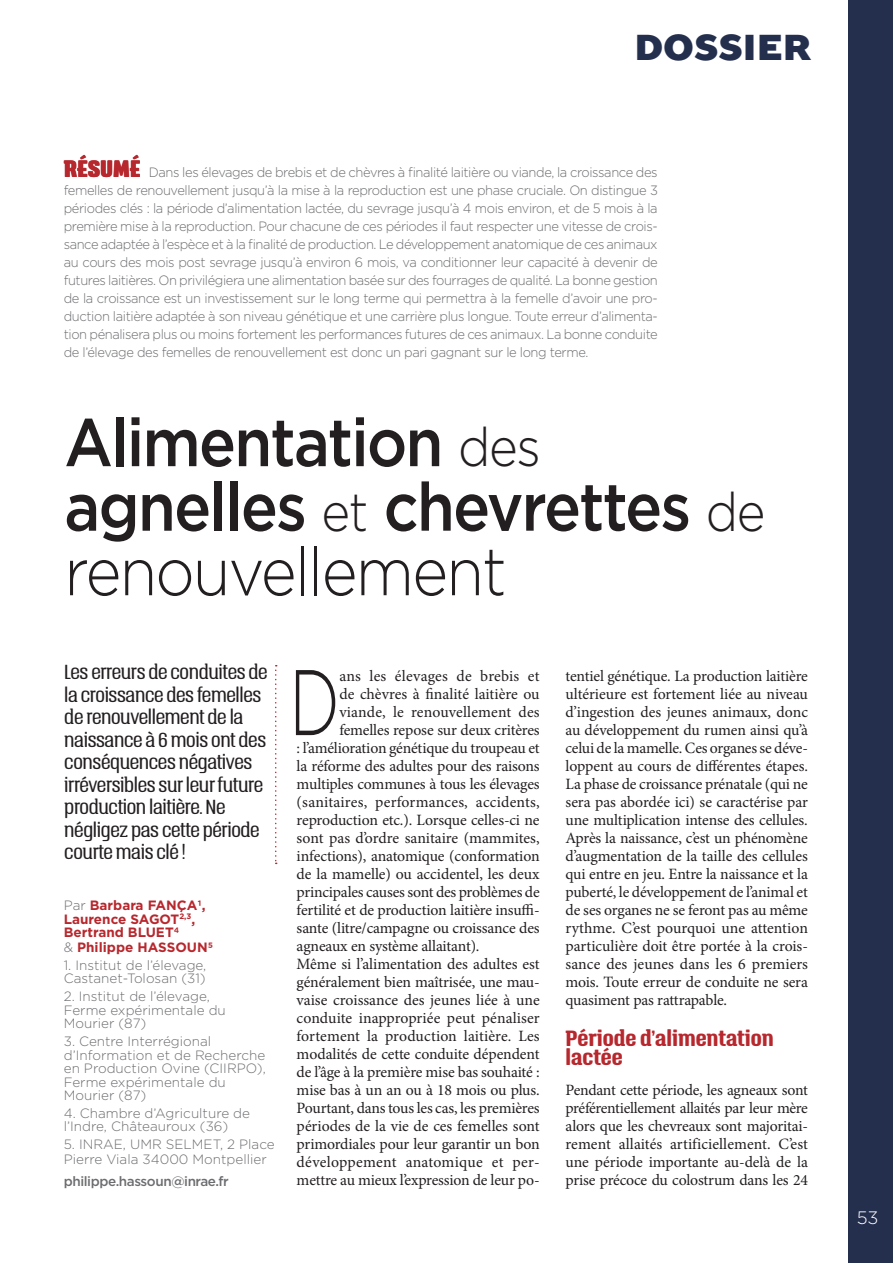
<style>
.page{position:relative;width:893px;height:1263px;background:#fff}
.page>*{position:absolute;margin:0;border:0;box-sizing:border-box;transform-origin:0 0}
.t1{font:300 92.85px "Gotham";color:#231f20;scale:.7 1}
.t2{font:500 67.5px/64.5px "Gotham";letter-spacing:-.03em;color:#231f20;scale:.91 1}
.t3{font:900 36px "TT Prosto Sans";letter-spacing:.01em;color:#242f4e}
.t4{font:900 21px "Triump";color:#b7282e}
.t5{font:700 19.5px/19.5px "Triump";color:#b7282e}
.t6{font:300 18px/22.5px "Triump";letter-spacing:-.02em;color:#231f20;scale:.95 1}
.t7{font:300 18px "Gotham";color:#fff}
.t8{font:15.75px/18px "Minion Pro";letter-spacing:-.01em;color:#231f20;text-align:justify}
.t9{font:15.75px "Minion Pro";letter-spacing:.015em;color:#231f20}
.t10{font:15.75px "Minion Pro";letter-spacing:.01em;color:#231f20}
.t11{font:300 13.5px/18px "Gotham";color:#6c6d70;text-align:justify;scale:.96 1}
.t12{font:300 13.5px/13.5px "Gotham";color:#6c6d70}
.t13{font:700 13.5px/13.5px "Gotham";color:#b7282e}
.t14{font:500 13.5px "Gotham";letter-spacing:-.03em;color:#6c6d70}
.s1{font-weight:300;font-size:54px}
.s2{font-weight:300}
.s3{font-weight:300;color:#6c6d70}
</style>
<div class="page">
<svg style="left:275px;top:665px;width:2px;height:199px"></svg>
<div style="left:848px;top:0;width:45px;height:1263px;background:#242f4e"></div>
<h3 class="t3" style="left:635px;top:22px;width:178px">DOSSIER</h3>
<h3 class="t4" style="left:64px;top:154px;width:78px">RÉSUMÉ</h3>
<p class="t11" style="left:64px;top:163px;width:620px;text-indent:85px">Dans les élevages de brebis et de chèvres à finalité laitière ou viande, la croissance des femelles de renouvellement jusqu’à la mise à la reproduction est une phase cruciale. On distingue 3 périodes clés : la période d’alimentation lactée, du sevrage jusqu’à 4 mois environ, et de 5 mois à la première mise à la reproduction. Pour chacune de ces périodes il faut respecter une vitesse de crois&shy;sance adaptée à l’espèce et à la finalité de production. Le développement anatomique de ces animaux au cours des mois post sevrage jusqu’à environ 6 mois, va conditionner leur capacité à devenir de futures laitières. On privilégiera une alimentation basée sur des fourrages de qualité. La bonne gestion de la croissance est un investissement sur le long terme qui permettra à la femelle d’avoir une pro&shy;duction laitière adaptée à son niveau génétique et une carrière plus longue. Toute erreur d’alimenta&shy;tion pénalisera plus ou moins fortement les performances futures de ces animaux. La bonne conduite de l’élevage des femelles de renouvellement est donc un pari gagnant sur le long terme.</p>
<h2 class="t2" style="left:64px;top:409px;width:772px">Alimentation <span class="s1">des </span>agnelles <span class="s1">et</span> chevrettes <span class="s1">de </span><span class="s2">renouvellement</span></h2>
<p class="t6" style="left:64px;top:660px;width:216px">Les erreurs de conduites de la croissance des femelles de renouvellement de la naissance à 6 mois ont des conséquences négatives irréversibles sur leur future production laitière. Ne négligez pas cette période courte mais clé !</p>
<p class="t13" style="left:64px;top:899px;width:143px"><span class="s3">Par</span> Barbara FANÇA1,<br>Laurence SAGOT<sup>2,3</sup>,<br>Bertrand BLUET4</p>
<p class="t13" style="left:64px;top:940px;width:151px"><span class="s3">&amp;</span> Philippe HASSOUN5</p>
<p class="t12" style="left:64px;top:958px;width:144px">1. Institut de l’élevage,<br>Castanet-Tolosan (31)</p>
<p class="t12" style="left:64px;top:989px;width:164px">2. Institut de l’élevage,<br>Ferme expérimentale du<br>Mourier (87)</p>
<p class="t12" style="left:64px;top:1034px;width:203px">3. Centre Interrégional d’Information et de Recherche en Production Ovine (CIIRPO),<br>Ferme expérimentale du<br>Mourier (87)</p>
<p class="t12" style="left:64px;top:1106px;width:188px">4. Chambre d’Agriculture de l’Indre, Châteauroux (36)</p>
<p class="t12" style="left:64px;top:1136px;width:212px;line-height:15px">5. INRAE, UMR SELMET, 2 Place<br>Pierre Viala 34000 Montpellier</p>
<p class="t14" style="left:64px;top:1172px;width:167px">philippe.hassoun@inrae.fr</p>
<h1 class="t1" style="left:289px;top:643px;width:74px">D</h1>
<p class="t9" style="left:339px;top:665px;width:202px">ans les élevages de brebis et</p>
<p class="t8" style="left:339px;top:685px;width:202px">de chèvres à finalité laitière ou</p>
<p class="t10" style="left:339px;top:701px;width:202px">viande, le renouvellement des</p>
<p class="t8" style="left:339px;top:721px;width:202px">femelles repose sur deux critères</p>
<p class="t8" style="left:297px;top:739px;width:245px">: l’amélioration génétique du troupeau et</p>
<p class="t8" style="left:297px;top:757px;width:244px">la réforme des adultes pour des raisons</p>
<p class="t8" style="left:297px;top:775px;width:245px">multiples communes à tous les élevages</p>
<p class="t9" style="left:297px;top:791px;width:245px">(sanitaires, performances, accidents,</p>
<p class="t8" style="left:297px;top:811px;width:245px">reproduction etc.). Lorsque celles-ci ne</p>
<p class="t8" style="left:297px;top:829px;width:244px">sont pas d’ordre sanitaire (mammites,</p>
<p class="t8" style="left:297px;top:847px;width:245px">infections), anatomique (conformation</p>
<p class="t8" style="left:297px;top:865px;width:244px">de la mamelle) ou accidentel, les deux</p>
<p class="t8" style="left:297px;top:883px;width:245px">principales causes sont des problèmes de</p>
<p class="t8" style="left:297px;top:901px;width:244px">fertilité et de production laitière insuffi-</p>
<p class="t8" style="left:297px;top:919px;width:244px">sante (litre/campagne ou croissance des</p>
<p class="t8" style="left:297px;top:937px;width:184px">agneaux en système allaitant).</p>
<p class="t8" style="left:297px;top:955px;width:245px">Même si l’alimentation des adultes est</p>
<p class="t8" style="left:297px;top:973px;width:245px">généralement bien maîtrisée, une mau-</p>
<p class="t8" style="left:297px;top:991px;width:245px">vaise croissance des jeunes liée à une</p>
<p class="t8" style="left:297px;top:1009px;width:245px">conduite inappropriée peut pénaliser</p>
<p class="t10" style="left:297px;top:1025px;width:245px">fortement la production laitière. Les</p>
<p class="t8" style="left:297px;top:1045px;width:244px">modalités de cette conduite dépendent</p>
<p class="t8" style="left:297px;top:1063px;width:245px">de l’âge à la première mise bas souhaité :</p>
<p class="t8" style="left:297px;top:1081px;width:245px">mise bas à un an ou à 18 mois ou plus.</p>
<p class="t8" style="left:297px;top:1099px;width:245px">Pourtant, dans tous les cas, les premières</p>
<p class="t8" style="left:297px;top:1117px;width:244px">périodes de la vie de ces femelles sont</p>
<p class="t8" style="left:297px;top:1135px;width:245px">primordiales pour leur garantir un bon</p>
<p class="t9" style="left:297px;top:1152px;width:245px">développement anatomique et per-</p>
<p class="t8" style="left:297px;top:1171px;width:245px">mettre au mieux l’expression de leur po-</p>
<p class="t8" style="left:566px;top:667px;width:244px">tentiel génétique. La production laitière ultérieure est fortement liée au niveau d’ingestion des jeunes animaux, donc au développement du rumen ainsi qu’à celui de la mamelle. Ces organes se déve&shy;loppent au cours de différentes étapes.<br>La phase de croissance prénatale (qui ne sera pas abordée ici) se caractérise par une multiplication intense des cellules.<br>Après la naissance, c’est un phénomène d’augmentation de la taille des cellules qui entre en jeu. Entre la naissance et la puberté, le développement de l’animal et de ses organes ne se feront pas au même rythme. C’est pourquoi une attention particulière doit être portée à la crois&shy;sance des jeunes dans les 6 premiers mois. Toute erreur de conduite ne sera quasiment pas rattrapable.</p>
<p class="t5" style="left:566px;top:1028px;width:210px">Période d’alimentation lactée</p>
<p class="t8" style="left:566px;top:1081px;width:244px">Pendant cette période, les agneaux sont préférentiellement allaités par leur mère alors que les chevreaux sont majoritai&shy;rement allaités artificiellement. C’est une période importante au-delà de la prise précoce du colostrum dans les 24</p>
<p class="t7" style="left:857px;top:1206px;width:23px">53</p>
</div>
